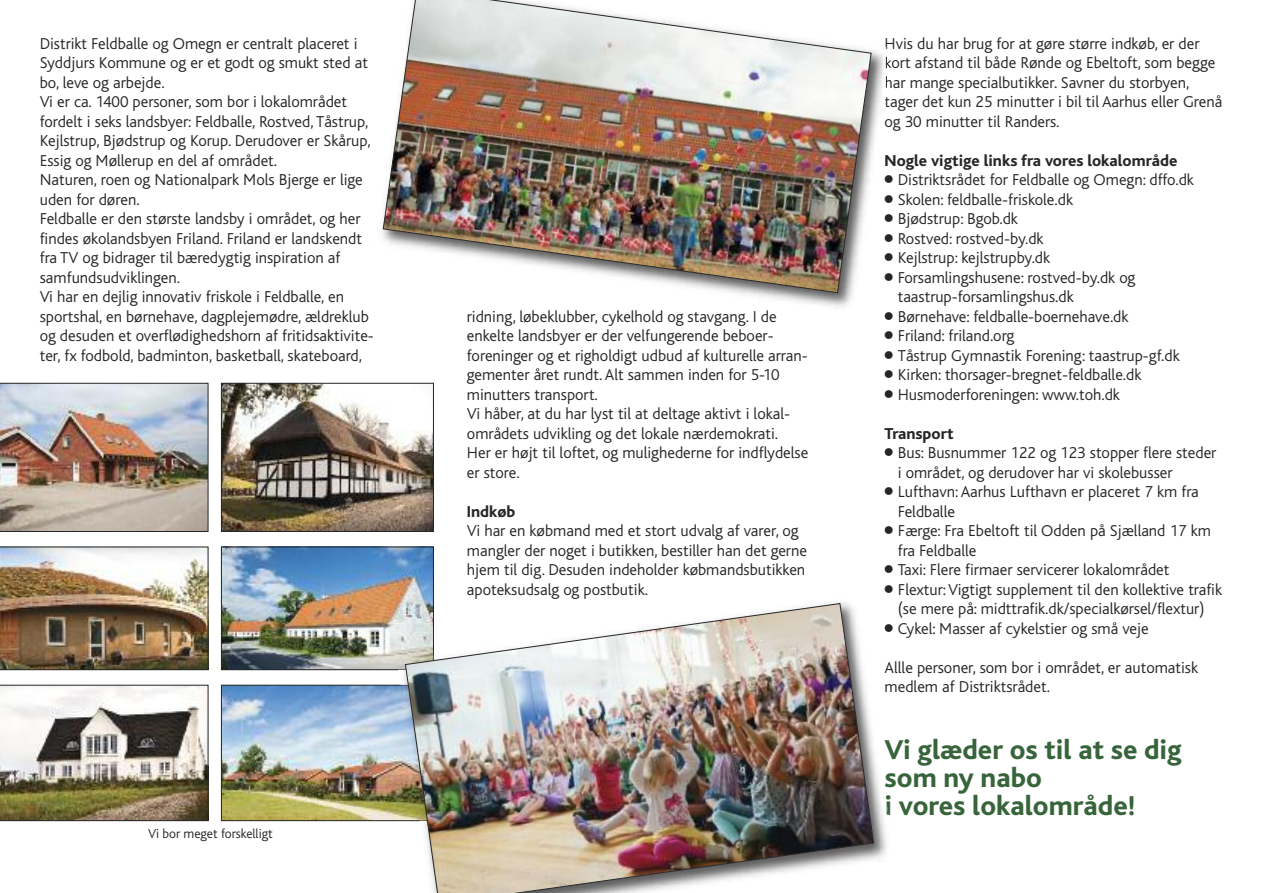
<style>
.page{position:relative;width:1263px;height:893px;background:#fff}
.page>*{position:absolute;margin:0;border:0;box-sizing:border-box;transform-origin:0 0}
.t1{font:800 28.5px/27.8px "Bliss";color:#37643a}
.t2{font:300 16.5px/19.5px "Bliss";color:#272627}
.t3{font:800 16.5px "Bliss";color:#272627}
.t4{font:300 13.5px "Bliss";color:#272627}
.s1{font-family:"AF Times";font-weight:400}
</style>
<div class="page">
<img style="left:382px;top:50px;width:505px;height:257px">
<svg style="left:886px;top:57px;width:5px;height:11px"></svg>
<img style="left:886px;top:76px;width:3px;height:14px">
<img style="left:383px;top:0;width:489px;height:293px">
<img style="left:0;top:383px;width:208px;height:149px">
<img style="left:223px;top:385px;width:209px;height:145px">
<div style="left:221px;top:383px;width:213px;height:149px;border:1px solid #272627"></div>
<img style="left:0;top:547px;width:208px;height:123px">
<img style="left:223px;top:549px;width:209px;height:119px">
<div style="left:221px;top:547px;width:213px;height:123px;border:1px solid #272627"></div>
<img style="left:0;top:685px;width:208px;height:136px">
<img style="left:223px;top:687px;width:175px;height:132px">
<div style="left:221px;top:685px;width:213px;height:136px;border:1px solid #272627"></div>
<img style="left:398px;top:595px;width:491px;height:264px">
<svg style="left:886px;top:799px;width:2px;height:16px"></svg>
<img style="left:397px;top:654px;width:8px;height:15px">
<img style="left:400px;top:685px;width:5px;height:135px">
<img style="left:405px;top:603px;width:469px;height:290px">
<p class="t2" style="left:40px;top:35px;width:336px">Distrikt Feldballe og Omegn er centralt placeret i Syddjurs Kommune og er et godt og smukt sted at bo, leve og arbejde.<br>Vi er ca. 1400 personer, som bor i lokalområdet fordelt i seks landsbyer: Feldballe, Rostved, Tåstrup, Kejlstrup, Bjødstrup og Korup. Derudover er Skårup, Essig og Møllerup en del af området.<br>Naturen, roen og Nationalpark Mols Bjerge er lige uden for døren.<br>Feldballe er den største landsby i området, og her findes økolandsbyen Friland. Friland er landskendt fra TV og bidrager til bæredygtig inspiration af samfundsudviklingen.<br>Vi har en dejlig innovativ friskole i Feldballe, en sportshal, en børnehave, dagplejemødre, ældreklub og desuden et overflødighedshorn af fritidsaktivite&shy;ter, fx fodbold, badminton, basketball, skateboard,</p>
<p class="t4" style="left:148px;top:829px;width:126px">Vi bor meget forskelligt</p>
<p class="t2" style="left:467px;top:308px;width:343px">ridning, løbeklubber, cykelhold og stavgang. I de enkelte landsbyer er der velfungerende beboer&shy;foreninger og et righoldigt udbud af kulturelle arran&shy;gementer året rundt.Alt sammen inden for 5-10 minutters transport.<br>Vi håber, at du har lyst til at deltage aktivt i lokal&shy;områdets udvikling og det lokale nærdemokrati.<br>Her er højt til loftet, og mulighederne for indflydelse er store.</p>
<p class="t3" style="left:467px;top:506px;width:50px">Indkøb</p>
<p class="t2" style="left:467px;top:523px;width:342px">Vi har en købmand med et stort udvalg af varer, og mangler der noget i butikken, bestiller han det gerne hjem til dig. Desuden indeholder købmandsbutikken apoteksudsalg og postbutik.</p>
<p class="t2" style="left:885px;top:35px;width:339px">Hvis du har brug for at gøre større indkøb, er der kort afstand til både Rønde og Ebeltoft, som begge har mange specialbutikker. Savner du storbyen, tager det kun 25 minutter i bil til Aarhus eller Grenå og 30 minutter til Randers.</p>
<p class="t3" style="left:885px;top:155px;width:294px">Nogle vigtige links fra vores lokalområde</p>
<p class="t2" style="left:885px;top:172px;width:311px"><span class="s1">•</span>Distriktsrådet for Feldballe og Omegn: dffo.dk</p>
<p class="t2" style="left:885px;top:191px;width:190px"><span class="s1">•</span>Skolen: feldballe-friskole.dk</p>
<p class="t2" style="left:885px;top:211px;width:135px"><span class="s1">•</span>Bjødstrup: Bgob.dk</p>
<p class="t2" style="left:885px;top:230px;width:160px"><span class="s1">•</span>Rostved: rostved-by.dk</p>
<p class="t2" style="left:885px;top:250px;width:167px"><span class="s1">•</span>Kejlstrup: kejlstrupby.dk</p>
<p class="t2" style="left:898px;top:269px;width:239px;text-indent:-13px"><span class="s1">•</span>Forsamlingshusene: rostved-by.dk og taastrup-forsamlingshus.dk</p>
<p class="t2" style="left:885px;top:308px;width:245px"><span class="s1">•</span>Børnehave: feldballe-boernehave.dk</p>
<p class="t2" style="left:885px;top:328px;width:131px"><span class="s1">•</span>Friland: friland.org</p>
<p class="t2" style="left:885px;top:347px;width:297px"><span class="s1">•</span>Tåstrup Gymnastik Forening: taastrup-gf.dk</p>
<p class="t2" style="left:885px;top:367px;width:258px"><span class="s1">•</span>Kirken: thorsager-bregnet-feldballe.dk</p>
<p class="t2" style="left:885px;top:386px;width:237px"><span class="s1">•</span>Husmoderforeningen: www.toh.dk</p>
<p class="t3" style="left:885px;top:428px;width:71px">Transport</p>
<p class="t2" style="left:898px;top:445px;width:320px;text-indent:-13px"><span class="s1">•</span>Bus: Busnummer 122 og 123 stopper flere steder i området, og derudover har vi skolebusser</p>
<p class="t2" style="left:898px;top:484px;width:302px;text-indent:-13px"><span class="s1">•</span>Lufthavn:Aarhus Lufthavn er placeret 7 km fra<br>Feldballe</p>
<p class="t2" style="left:898px;top:523px;width:315px;text-indent:-13px"><span class="s1">•</span>Færge: Fra Ebeltoft til Odden på Sjælland 17 km fra Feldballe</p>
<p class="t2" style="left:885px;top:562px;width:286px"><span class="s1">•</span>Taxi: Flere firmaer servicerer lokalområdet</p>
<p class="t2" style="left:885px;top:581px;width:339px;text-align:center"><span class="s1">•</span>Flextur:Vigtigt supplement til den kollektive trafik (se mere på: midttrafik.dk/specialkørsel/flextur)</p>
<p class="t2" style="left:885px;top:620px;width:266px"><span class="s1">•</span>Cykel: Masser af cykelstier og små veje</p>
<p class="t2" style="left:885px;top:659px;width:315px">Allle personer, som bor i området, er automatisk medlem af Distriktsrådet.</p>
<h1 class="t1" style="left:885px;top:739px;width:299px">Vi glæder os til at se dig som ny nabo<br>i vores lokalområde!</h1>
</div>
